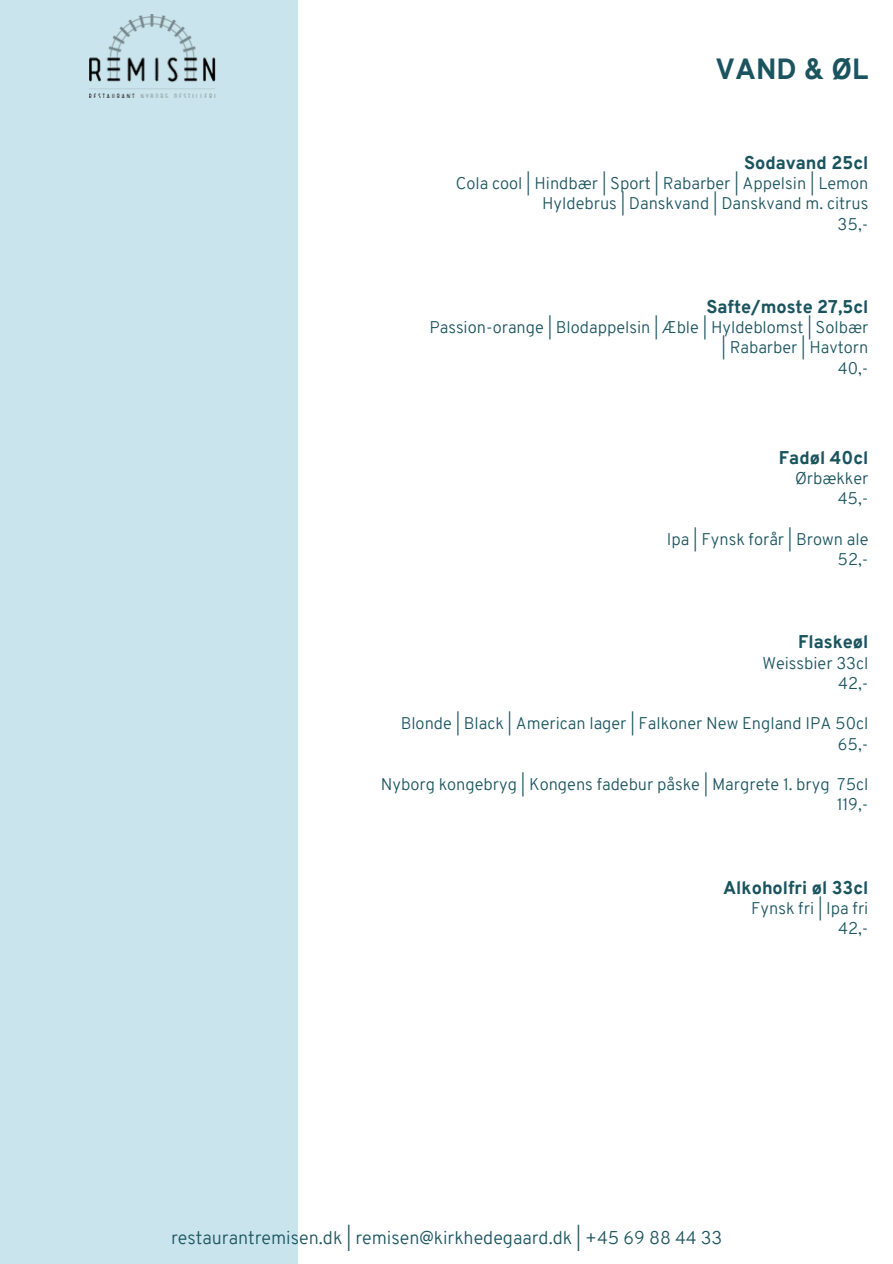
<style>
.page{position:relative;width:893px;height:1264px;background:#fff}
.page>*{position:absolute;margin:0;border:0;box-sizing:border-box;transform-origin:0 0}
.t1{font:800 28.5px "Overpass";color:#1a545f}
.t2{font:800 18px "Overpass";color:#1a545f}
.t3{font:300 18px "Overpass";color:#1a545f}
.t4{font:300 16.5px "Overpass";color:#1a545f}
</style>
<div class="page">
<div style="left:0;top:0;width:298px;height:1263px;background:#c9e4ec"></div>
<img style="left:89px;top:14px;width:126px;height:83px">
<p class="t1" style="left:715px;top:58px;width:154px">VAND &amp; ØL</p>
<p class="t2" style="left:744px;top:155px;width:126px">Sodavand 25cl</p>
<p class="t4" style="left:455px;top:177px;width:414px">Cola cool | Hindbær | Sport | Rabarber | Appelsin | Lemon</p>
<p class="t4" style="left:542px;top:197px;width:328px">Hyldebrus | Danskvand | Danskvand m. citrus</p>
<p class="t4" style="left:837px;top:217px;width:32px">35,-</p>
<p class="t2" style="left:706px;top:299px;width:163px">Safte/moste 27,5cl</p>
<p class="t4" style="left:429px;top:321px;width:440px">Passion-orange | Blodappelsin | Æble | Hyldeblomst | Solbær</p>
<p class="t4" style="left:721px;top:341px;width:148px">| Rabarber | Havtorn</p>
<p class="t4" style="left:837px;top:361px;width:32px">40,-</p>
<p class="t2" style="left:778px;top:450px;width:91px">Fadøl 40cl</p>
<p class="t4" style="left:795px;top:471px;width:75px">Ørbækker</p>
<p class="t4" style="left:837px;top:492px;width:32px">45,-</p>
<p class="t4" style="left:667px;top:532px;width:203px">Ipa | Fynsk forår | Brown ale</p>
<p class="t4" style="left:837px;top:552px;width:32px">52,-</p>
<p class="t2" style="left:798px;top:634px;width:72px">Flaskeøl</p>
<p class="t4" style="left:762px;top:656px;width:108px">Weissbier 33cl</p>
<p class="t4" style="left:838px;top:676px;width:32px">42,-</p>
<p class="t4" style="left:400px;top:717px;width:469px">Blonde | Black | American lager | Falkoner New England IPA 50cl</p>
<p class="t4" style="left:837px;top:737px;width:32px">65,-</p>
<p class="t4" style="left:381px;top:777px;width:489px">Nyborg kongebryg | Kongens fadebur påske | Margrete 1. bryg 75cl</p>
<p class="t4" style="left:836px;top:798px;width:33px">119,-</p>
<p class="t2" style="left:723px;top:880px;width:147px">Alkoholfri øl 33cl</p>
<p class="t4" style="left:751px;top:901px;width:119px">Fynsk fri | Ipa fri</p>
<p class="t4" style="left:838px;top:921px;width:32px">42,-</p>
<p class="t3" style="left:171px;top:1229px;width:553px">restaurantremisen.dk | remisen@kirkhedegaard.dk | +45 69 88 44 33</p>
</div>
